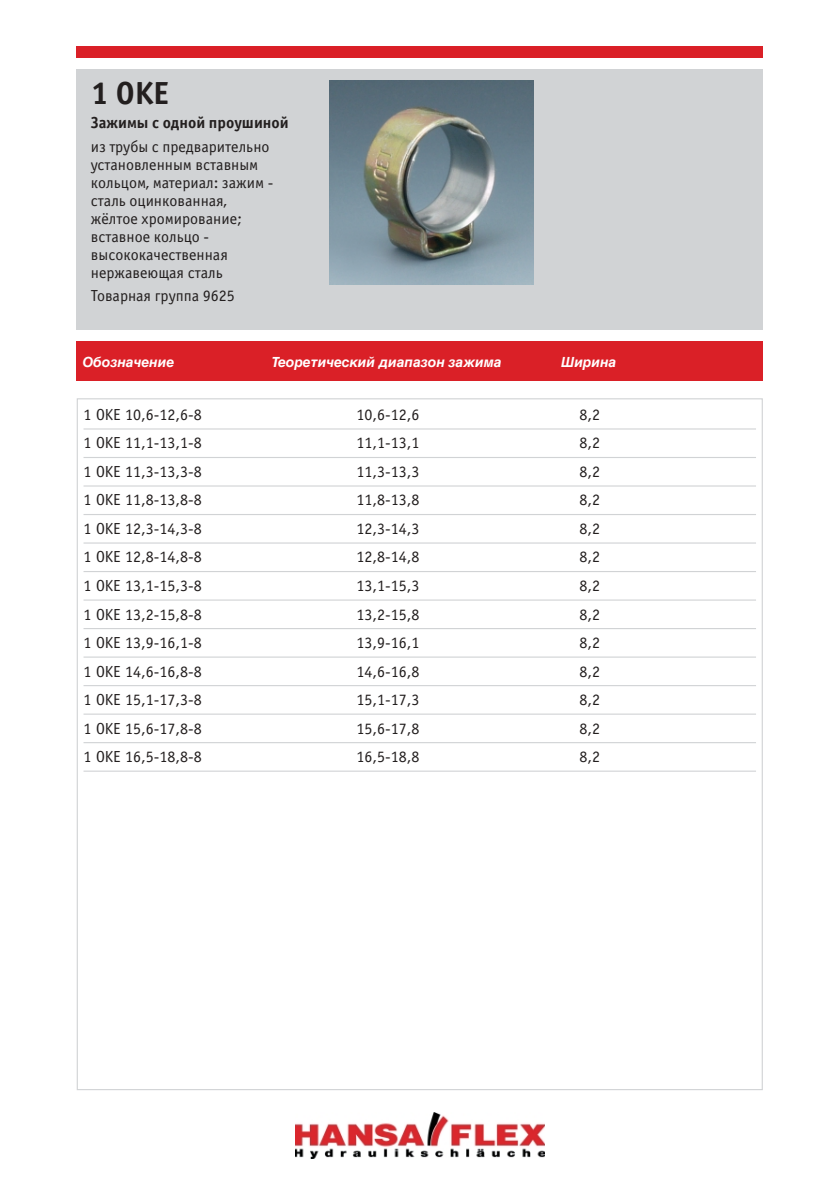
<style>
.page{position:relative;width:837px;height:1191px;background:#fff}
.page>*{position:absolute;margin:0;border:0;box-sizing:border-box;transform-origin:0 0}
.t1{font:700 32px "Officina Sans C";color:#231f1f}
.t2{font:16px "Officina Sans";color:#231f1f}
.t3{font:16px/18px "Officina Sans C";color:#231f1f}
.t4{font:700 16px "Officina Sans C";color:#231f1f}
.t5{font:14px "Helvetica Cyr Bold Inclined";color:#fff}
</style>
<div class="page">
<div style="left:77px;top:47px;width:686px;height:11px;background:#da2027"></div>
<div style="left:77px;top:69px;width:686px;height:261px;background:#d1d3d5"></div>
<img style="left:295px;top:1112px;width:249px;height:46px">
<div style="left:77px;top:341px;width:686px;height:40px;background:#da2027"></div>
<hr style="left:84px;top:428px;width:672px;height:1px;background:#d1d3d5">
<hr style="left:84px;top:457px;width:672px;height:1px;background:#d1d3d5">
<hr style="left:84px;top:485px;width:672px;height:1px;background:#d1d3d5">
<hr style="left:84px;top:514px;width:672px;height:1px;background:#d1d3d5">
<hr style="left:84px;top:542px;width:672px;height:1px;background:#d1d3d5">
<hr style="left:84px;top:571px;width:672px;height:1px;background:#d1d3d5">
<hr style="left:84px;top:599px;width:672px;height:1px;background:#d1d3d5">
<hr style="left:84px;top:628px;width:672px;height:1px;background:#d1d3d5">
<hr style="left:84px;top:656px;width:672px;height:1px;background:#d1d3d5">
<hr style="left:84px;top:685px;width:672px;height:1px;background:#d1d3d5">
<hr style="left:84px;top:713px;width:672px;height:1px;background:#d1d3d5">
<hr style="left:84px;top:742px;width:672px;height:1px;background:#d1d3d5">
<hr style="left:84px;top:770px;width:672px;height:1px;background:#d1d3d5">
<img style="left:329px;top:81px;width:204px;height:204px">
<h1 class="t1" style="left:91px;top:82px;width:80px">1 OKE</h1>
<p class="t4" style="left:91px;top:117px;width:199px">Зажимы с одной проушиной</p>
<p class="t3" style="left:91px;top:139px;width:184px">из трубы с предварительно установленным вставным кольцом, материал: зажим - сталь оцинкованная, жёлтое хромирование; вставное кольцо - высококачественная нержавеющая сталь</p>
<p class="t3" style="left:91px;top:289px;width:145px">Товарная группа 9625</p>
<p class="t5" style="left:82px;top:357px;width:93px">Обозначение</p>
<p class="t5" style="left:272px;top:357px;width:231px">Теоретический диапазон зажима</p>
<p class="t5" style="left:561px;top:357px;width:57px">Ширина</p>
<p class="t2" style="left:84px;top:408px;width:120px">1 OKE 10,6-12,6-8</p>
<p class="t2" style="left:356px;top:408px;width:65px">10,6-12,6</p>
<p class="t2" style="left:579px;top:408px;width:22px">8,2</p>
<p class="t2" style="left:84px;top:437px;width:120px">1 OKE 11,1-13,1-8</p>
<p class="t2" style="left:356px;top:437px;width:65px">11,1-13,1</p>
<p class="t2" style="left:579px;top:437px;width:22px">8,2</p>
<p class="t2" style="left:84px;top:465px;width:120px">1 OKE 11,3-13,3-8</p>
<p class="t2" style="left:356px;top:465px;width:65px">11,3-13,3</p>
<p class="t2" style="left:579px;top:465px;width:22px">8,2</p>
<p class="t2" style="left:84px;top:494px;width:120px">1 OKE 11,8-13,8-8</p>
<p class="t2" style="left:356px;top:494px;width:65px">11,8-13,8</p>
<p class="t2" style="left:579px;top:494px;width:22px">8,2</p>
<p class="t2" style="left:84px;top:522px;width:120px">1 OKE 12,3-14,3-8</p>
<p class="t2" style="left:356px;top:522px;width:65px">12,3-14,3</p>
<p class="t2" style="left:579px;top:522px;width:22px">8,2</p>
<p class="t2" style="left:84px;top:551px;width:120px">1 OKE 12,8-14,8-8</p>
<p class="t2" style="left:356px;top:551px;width:65px">12,8-14,8</p>
<p class="t2" style="left:579px;top:551px;width:22px">8,2</p>
<p class="t2" style="left:84px;top:579px;width:120px">1 OKE 13,1-15,3-8</p>
<p class="t2" style="left:356px;top:579px;width:65px">13,1-15,3</p>
<p class="t2" style="left:579px;top:579px;width:22px">8,2</p>
<p class="t2" style="left:84px;top:608px;width:120px">1 OKE 13,2-15,8-8</p>
<p class="t2" style="left:356px;top:608px;width:65px">13,2-15,8</p>
<p class="t2" style="left:579px;top:608px;width:22px">8,2</p>
<p class="t2" style="left:84px;top:636px;width:120px">1 OKE 13,9-16,1-8</p>
<p class="t2" style="left:356px;top:636px;width:65px">13,9-16,1</p>
<p class="t2" style="left:579px;top:636px;width:22px">8,2</p>
<p class="t2" style="left:84px;top:665px;width:120px">1 OKE 14,6-16,8-8</p>
<p class="t2" style="left:356px;top:665px;width:65px">14,6-16,8</p>
<p class="t2" style="left:579px;top:665px;width:22px">8,2</p>
<p class="t2" style="left:84px;top:693px;width:120px">1 OKE 15,1-17,3-8</p>
<p class="t2" style="left:356px;top:693px;width:65px">15,1-17,3</p>
<p class="t2" style="left:579px;top:693px;width:22px">8,2</p>
<p class="t2" style="left:84px;top:722px;width:120px">1 OKE 15,6-17,8-8</p>
<p class="t2" style="left:356px;top:722px;width:65px">15,6-17,8</p>
<p class="t2" style="left:579px;top:722px;width:22px">8,2</p>
<p class="t2" style="left:84px;top:750px;width:120px">1 OKE 16,5-18,8-8</p>
<p class="t2" style="left:356px;top:750px;width:65px">16,5-18,8</p>
<p class="t2" style="left:579px;top:750px;width:22px">8,2</p>
</div>
